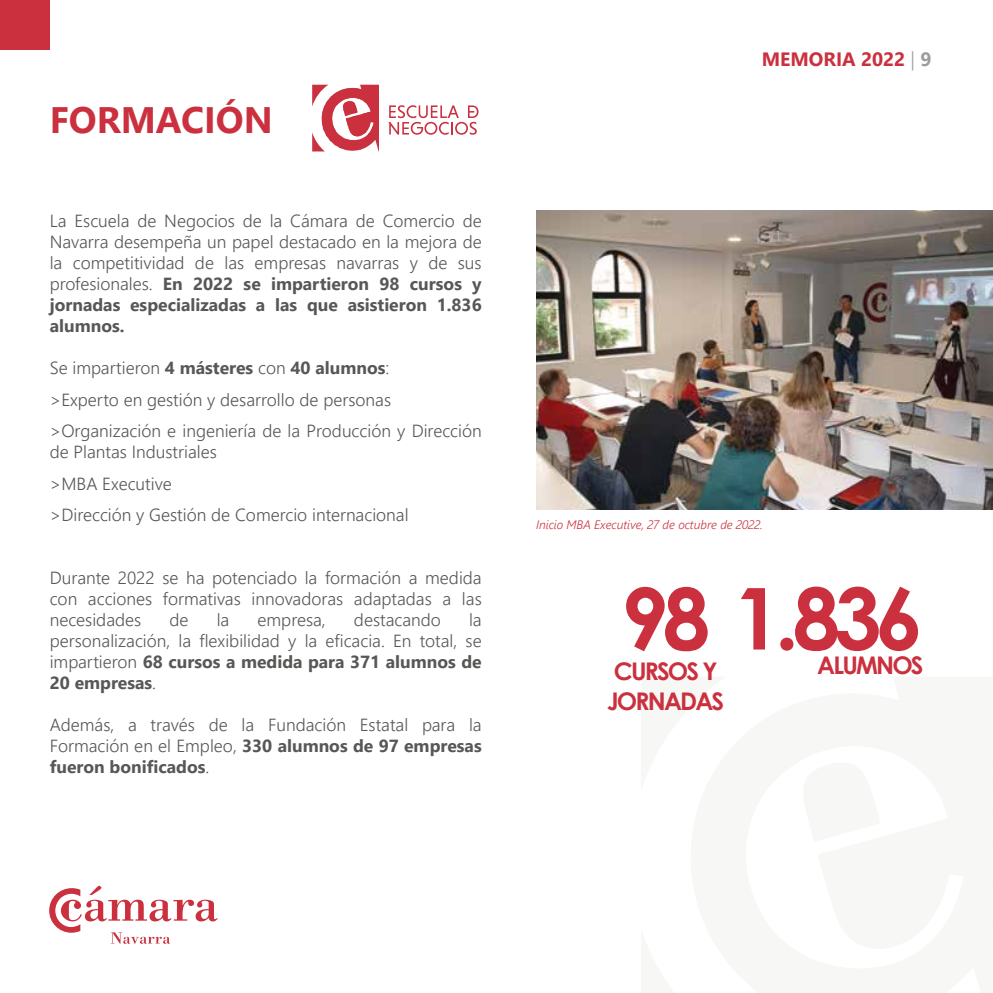
<style>
.page{position:relative;width:993px;height:993px;background:#fff}
.page>*{position:absolute;margin:0;border:0;box-sizing:border-box;transform-origin:0 0}
.t1{font:700 85.4px "Century Gothic";color:#ca303e}
.t2{font:700 36.75px "Segoe UI";color:#ca303e}
.t3{font:700 24.32px/29.9px "Century Gothic";letter-spacing:-.075em;color:#ca303e}
.t4{font:700 19.25px "Segoe UI";color:#ca303e}
.t5{font:300 17.5px/21px "Segoe UI";color:#575756;text-align:justify}
.t6{font:italic 300 12.25px "Segoe UI";color:#ca303e}
.s1{font-weight:700}
.s2{font-weight:300;color:#9d9d9c}
.s3{color:#9d9d9c}
</style>
<div class="page">
<div style="left:0;top:0;width:50px;height:50px;background:#ca303d"></div>
<svg style="left:49px;top:885px;width:168px;height:58px"></svg>
<svg style="left:388px;top:105px;width:90px;height:30px"></svg>
<svg style="left:312px;top:85px;width:67px;height:67px"></svg>
<img style="left:536px;top:211px;width:456px;height:299px">
<h2 class="t2" style="left:50px;top:85px;width:224px">FORMACIÓN</h2>
<p class="t5" style="left:50px;top:208px;width:433px">La Escuela de Negocios de la Cámara de Comercio de Navarra desempeña un papel destacado en la mejora de la competitividad de las empresas navarras y de sus profesionales. <span class="s1">En 2022 se impartieron 98 cursos y jornadas especializadas a las que asistieron 1.836 alumnos.</span></p>
<p class="t5" style="left:50px;top:350px;width:433px;line-height:31.5px;text-align:left">Se impartieron <span class="s1">4 másteres</span> con <span class="s1">40 alumnos</span>:<br>&gt;Experto en gestión y desarrollo de personas &gt;Organización e ingeniería de la Producción y Dirección</p>
<p class="t5" style="left:50px;top:434px;width:360px;line-height:31.5px;text-align:left">de Plantas Industriales<br>&gt;MBA Executive<br>&gt;Dirección y Gestión de Comercio internacional</p>
<p class="t5" style="left:50px;top:565px;width:433px">Durante 2022 se ha potenciado la formación a medida con acciones formativas innovadoras adaptadas a las necesidades</p>
<p class="t5" style="left:50px;top:607px;width:433px;text-indent:419px">la personalización, la flexibilidad y la eficacia. En total, se impartieron <span class="s1">68 cursos a medida para 371 alumnos de 20 empresas</span>.</p>
<p class="t5" style="left:50px;top:712px;width:433px">Además, a través de la Fundación Estatal para la Formación en el Empleo, <span class="s1">330 alumnos de 97 empresas fueron bonificados</span>.</p>
<p class="t5" style="left:169px;top:607px;width:21px">de</p>
<p class="t5" style="left:217px;top:607px;width:14px">la</p>
<p class="t5" style="left:257px;top:607px;width:70px">empresa,</p>
<p class="t5" style="left:354px;top:607px;width:88px">destacando</p>
<p class="t4" style="left:761px;top:40px;width:171px">MEMORIA 2022 <span class="s2">|</span> <span class="s3">9</span></p>
<p class="t6" style="left:536px;top:513px;width:228px">Inicio MBA Executive, 27 de octubre de 2022.</p>
<h1 class="t1" style="left:620px;top:553px;width:303px">98 1.836</h1>
<h3 class="t3" style="left:607px;top:654px;width:119px">CURSOS Y<br>JORNADAS</h3>
<h3 class="t3" style="left:817px;top:648px;width:108px">ALUMNOS</h3>
</div>
